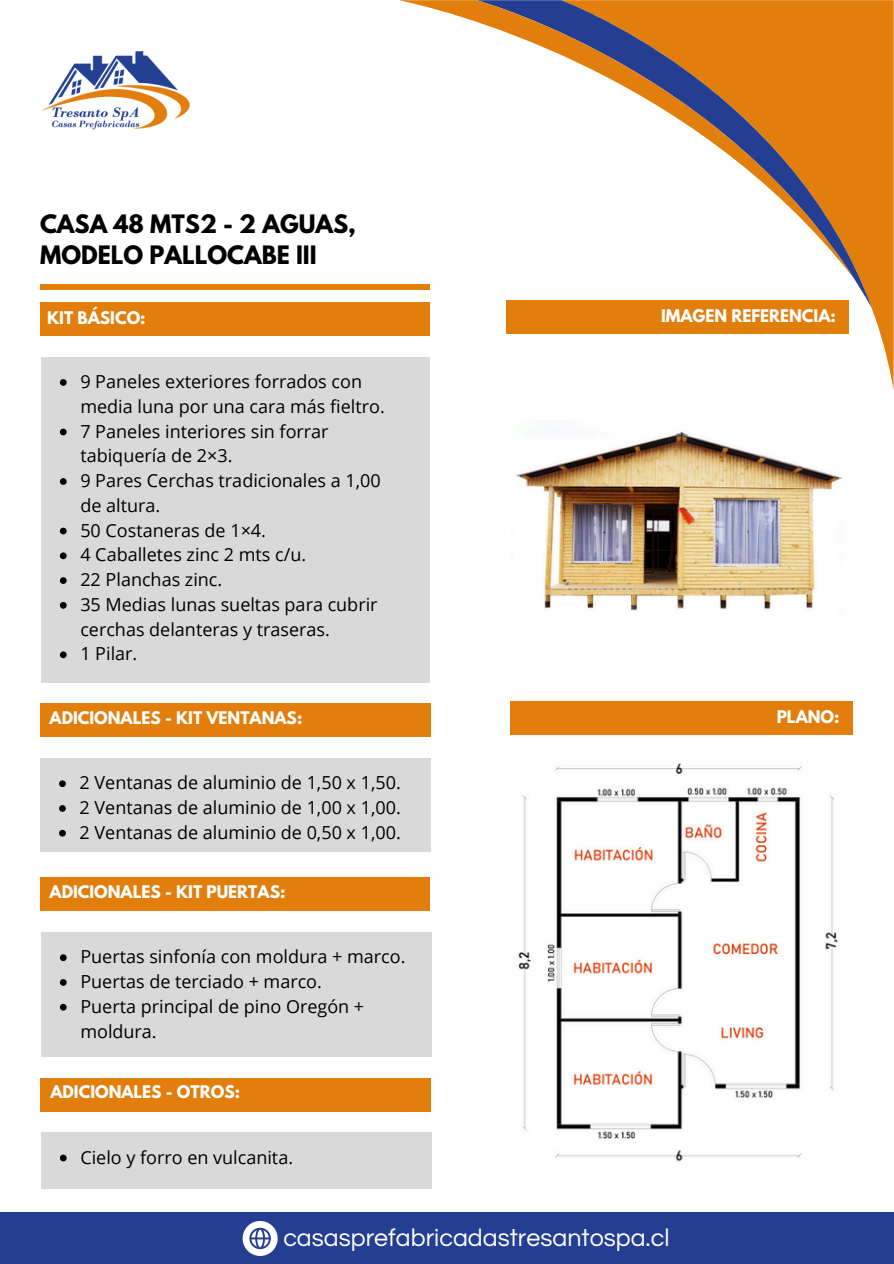
<style>
.page{position:relative;width:894px;height:1264px;background:#fff}
.page>*{position:absolute;margin:0;border:0;box-sizing:border-box;transform-origin:0 0}
.t1{font:25.05px "Questrial";color:#fff}
.t2{font:700 22.5px/31.5px "League Spartan";color:#000}
.t3{font:18px/24.8px "Open Sans";color:#000}
.t4{font:700 15.45px "League Spartan";color:#fff}
</style>
<div class="page">
<div style="left:0;top:1212px;width:893px;height:51px;background:#243f92"></div>
<svg style="left:242px;top:1221px;width:35px;height:34px"></svg>
<div style="left:40px;top:284px;width:389px;height:6px;background:#e27e0b"></div>
<div style="left:40px;top:302px;width:389px;height:34px;background:#e27e0b"></div>
<svg style="left:848px;top:0;width:44px;height:381px;fill:#e27e0b"></svg>
<svg style="left:848px;top:0;width:23px;height:308px;background:#e08721"></svg>
<svg style="left:399px;top:0;width:455px;height:279px"></svg>
<img style="left:41px;top:51px;width:149px;height:79px">
<div style="left:41px;top:357px;width:388px;height:325px;background:#d9d9d9"></div>
<div style="left:40px;top:703px;width:390px;height:34px;background:#e27e0b"></div>
<div style="left:40px;top:877px;width:389px;height:34px;background:#e27e0b"></div>
<div style="left:41px;top:1077px;width:390px;height:34px;background:#e27e0b"></div>
<div style="left:510px;top:701px;width:342px;height:33px;background:#e27e0b"></div>
<svg style="left:60px;top:379px;width:7px;height:7px"></svg>
<svg style="left:60px;top:428px;width:7px;height:7px"></svg>
<svg style="left:60px;top:478px;width:7px;height:7px"></svg>
<svg style="left:60px;top:527px;width:7px;height:7px"></svg>
<svg style="left:60px;top:552px;width:7px;height:7px"></svg>
<svg style="left:60px;top:577px;width:7px;height:7px"></svg>
<svg style="left:60px;top:602px;width:7px;height:6px"></svg>
<svg style="left:60px;top:651px;width:7px;height:7px"></svg>
<div style="left:506px;top:300px;width:342px;height:34px;background:#e27e0b"></div>
<div style="left:40px;top:758px;width:390px;height:93px;background:#d9d9d9"></div>
<div style="left:41px;top:932px;width:390px;height:124px;background:#d9d9d9"></div>
<div style="left:41px;top:1132px;width:390px;height:56px;background:#d9d9d9"></div>
<svg style="left:59px;top:780px;width:7px;height:7px"></svg>
<svg style="left:59px;top:805px;width:7px;height:6px"></svg>
<svg style="left:59px;top:829px;width:7px;height:7px"></svg>
<svg style="left:60px;top:954px;width:7px;height:7px"></svg>
<svg style="left:60px;top:979px;width:7px;height:6px"></svg>
<svg style="left:60px;top:1003px;width:7px;height:7px"></svg>
<svg style="left:60px;top:1154px;width:7px;height:7px"></svg>
<img style="left:515px;top:432px;width:327px;height:179px">
<img style="left:518px;top:763px;width:320px;height:399px">
<p class="t2" style="left:40px;top:210px;width:317px">CASA 48 MTS2 - 2 AGUAS,<br>MODELO PALLOCABE III</p>
<h2 class="t4" style="left:47px;top:310px;width:100px">KIT BÁSICO:</h2>
<p class="t3" style="left:80px;top:369px;width:306px">9 Paneles exteriores forrados con media luna por una cara más fieltro.</p>
<p class="t3" style="left:80px;top:418px;width:250px">7 Paneles interiores sin forrar tabiquería de 2×3.</p>
<p class="t3" style="left:80px;top:468px;width:302px">9 Pares Cerchas tradicionales a 1,00 de altura.</p>
<p class="t3" style="left:80px;top:517px;width:187px">50 Costaneras de 1×4.</p>
<p class="t3" style="left:80px;top:542px;width:227px">4 Caballetes zinc 2 mts c/u.</p>
<p class="t3" style="left:80px;top:567px;width:143px">22 Planchas zinc.</p>
<p class="t3" style="left:80px;top:591px;width:298px">35 Medias lunas sueltas para cubrir cerchas delanteras y traseras.</p>
<p class="t3" style="left:80px;top:641px;width:58px">1 Pilar.</p>
<p class="t4" style="left:50px;top:710px;width:254px">ADICIONALES - KIT VENTANAS:</p>
<p class="t3" style="left:79px;top:770px;width:322px">2 Ventanas de aluminio de 1,50 x 1,50.</p>
<p class="t3" style="left:79px;top:794px;width:322px">2 Ventanas de aluminio de 1,00 x 1,00.</p>
<p class="t3" style="left:79px;top:819px;width:322px">2 Ventanas de aluminio de 0,50 x 1,00.</p>
<p class="t4" style="left:50px;top:884px;width:237px">ADICIONALES - KIT PUERTAS:</p>
<p class="t3" style="left:80px;top:944px;width:326px">Puertas sinfonía con moldura + marco.</p>
<p class="t3" style="left:80px;top:968px;width:243px">Puertas de terciado + marco.</p>
<p class="t3" style="left:80px;top:993px;width:285px">Puerta principal de pino Oregón + moldura.</p>
<p class="t4" style="left:50px;top:1084px;width:191px">ADICIONALES - OTROS:</p>
<p class="t3" style="left:80px;top:1144px;width:214px">Cielo y forro en vulcanita.</p>
<p class="t4" style="left:660px;top:308px;width:176px">IMAGEN REFERENCIA:</p>
<p class="t4" style="left:776px;top:708px;width:64px">PLANO:</p>
<p class="t1" style="left:283px;top:1225px;width:387px">casasprefabricadastresantospa.cl</p>
</div>
